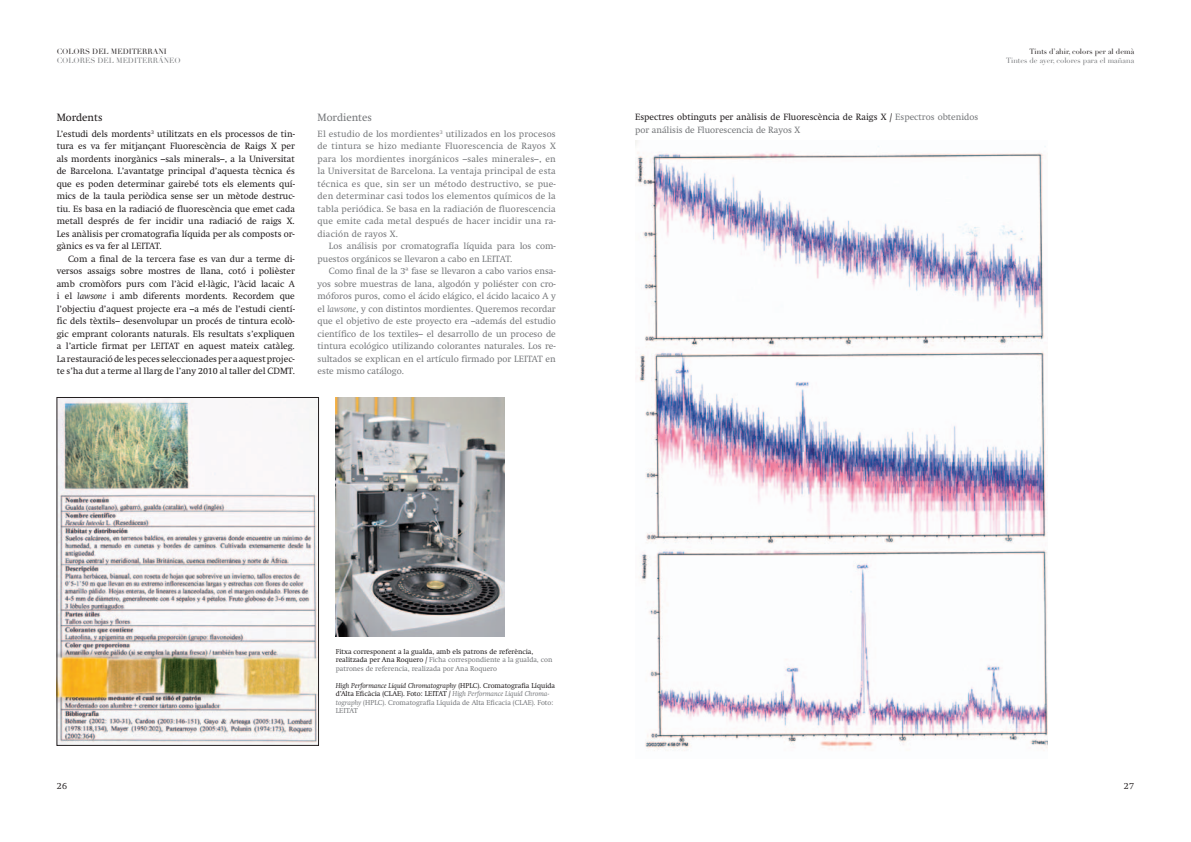
<style>
.page{position:relative;width:1191px;height:842px;background:#fff}
.page>*{position:absolute;margin:0;border:0;box-sizing:border-box;transform-origin:0 0}
.t1{font:10.5px "Swift";color:#76787b}
.t2{font:10.5px "Swift";color:#231f20}
.t3{font:9px/12.5px "Swift";color:#231f20}
.t4{font:9px "Swift";color:#76787b}
.t5{font:9px "Swift";letter-spacing:.02em;color:#76787b}
.t6{font:300 9px "Swift";color:#231f20}
.t7{font:7.5px/9.5px "Didot LT Std";color:#76787b;text-align:right}
.t8{font:7.5px "Didot LT Std";color:#231f20}
.t9{font:7px/8.5px "Swift";color:#231f20}
.s1{font-style:italic}
.s2{color:#76787b}
.s3{color:#231f20}
.s4{font-style:italic;color:#76787b}
</style>
<div class="page">
<img style="left:635px;top:140px;width:412px;height:610px">
<img style="left:336px;top:397px;width:168px;height:240px">
<img style="left:59px;top:399px;width:258px;height:345px">
<div style="left:57px;top:397px;width:262px;height:349px;border:1px solid #231f20"></div>
<p class="t8" style="left:57px;top:47px;width:7px">COLORS</p>
<p class="t8" style="left:92px;top:47px;width:7px">DEL</p>
<p class="t8" style="left:111px;top:47px;width:7px">MEDI</p>
<p class="t8" style="left:132px;top:47px;width:12px">TERRANI</p>
<p class="t7" style="left:57px;top:56px;width:7px">COLORES</p>
<p class="t7" style="left:98px;top:56px;width:7px">DEL</p>
<p class="t7" style="left:116px;top:56px;width:7px">MEDI</p>
<p class="t7" style="left:137px;top:56px;width:12px">TERR</p>
<p class="t7" style="left:158px;top:56px;width:12px">ÁNEO</p>
<p class="t2" style="left:57px;top:112px;width:47px">Mordents</p>
<p class="t3" style="left:57px;top:128px;width:240px">L’estudi dels mordents<sup>3</sup> utilitzats en els processos de tin-</p>
<p class="t3" style="left:57px;top:140px;width:240px">tura es va fer mitjançant Fluorescència de Raigs X per</p>
<p class="t3" style="left:57px;top:153px;width:240px">als mordents inorgànics –sals minerals–, a la Universitat</p>
<p class="t3" style="left:57px;top:165px;width:240px">de Barcelona. L’avantatge principal d’aquesta tècnica és</p>
<p class="t3" style="left:57px;top:178px;width:240px">que es poden determinar gairebé tots els elements quí-</p>
<p class="t3" style="left:57px;top:190px;width:240px">mics de la taula periòdica sense ser un mètode destruc-</p>
<p class="t3" style="left:57px;top:203px;width:240px">tiu. Es basa en la radiació de fluorescència que emet cada</p>
<p class="t3" style="left:57px;top:215px;width:240px">metall després de fer incidir una radiació de raigs X.</p>
<p class="t3" style="left:57px;top:228px;width:240px">Les anàlisis per cromatografia líquida per als composts or-</p>
<p class="t3" style="left:57px;top:240px;width:107px">gànics es va fer al LEITAT.</p>
<p class="t3" style="left:68px;top:253px;width:228px">Com a final de la tercera fase es van dur a terme di-</p>
<p class="t3" style="left:57px;top:265px;width:240px">versos assaigs sobre mostres de llana, cotó i polièster</p>
<p class="t3" style="left:57px;top:278px;width:240px">amb cromòfors purs com l’àcid el·làgic, l’àcid lacaic A</p>
<p class="t3" style="left:57px;top:290px;width:240px">i el <span class="s1">lawsone</span> i amb diferents mordents. Recordem que</p>
<p class="t3" style="left:57px;top:303px;width:240px">l’objectiu d’aquest projecte era –a més de l’estudi cientí-</p>
<p class="t3" style="left:57px;top:315px;width:240px">fic dels tèxtils– desenvolupar un procés de tintura ecolò-</p>
<p class="t3" style="left:57px;top:328px;width:240px">gic emprant colorants naturals. Els resultats s’expliquen</p>
<p class="t3" style="left:57px;top:340px;width:240px">a l’article firmat per LEITAT en aquest mateix catàleg.</p>
<p class="t3" style="left:57px;top:353px;width:240px">La restauració de les peces seleccionades per a aquest projec-</p>
<p class="t3" style="left:57px;top:365px;width:240px">te s’ha dut a terme al llarg de l’any 2010 al taller del CDMT.</p>
<p class="t1" style="left:317px;top:112px;width:56px">Mordientes</p>
<p class="t5" style="left:317px;top:129px;width:240px">El estudio de los mordientes<sup>3</sup> utilizados en los procesos</p>
<p class="t5" style="left:317px;top:141px;width:240px">de tintura se hizo mediante Fluorescencia de Rayos X</p>
<p class="t5" style="left:317px;top:154px;width:240px">para los mordientes inorgánicos –sales minerales–, en</p>
<p class="t5" style="left:317px;top:166px;width:240px">la Universitat de Barcelona. La ventaja principal de esta</p>
<p class="t5" style="left:317px;top:179px;width:240px">técnica es que, sin ser un método destructivo, se pue-</p>
<p class="t5" style="left:317px;top:191px;width:240px">den determinar casi todos los elementos químicos de la</p>
<p class="t5" style="left:317px;top:204px;width:240px">tabla periódica. Se basa en la radiación de fluorescencia</p>
<p class="t5" style="left:317px;top:216px;width:240px">que emite cada metal después de hacer incidir una ra-</p>
<p class="t5" style="left:317px;top:229px;width:82px">diación de rayos X.</p>
<p class="t4" style="left:329px;top:241px;width:228px">Los análisis por cromatografía líquida para los com-</p>
<p class="t4" style="left:317px;top:254px;width:196px">puestos orgánicos se llevaron a cabo en LEITAT.</p>
<p class="t4" style="left:329px;top:266px;width:228px">Como final de la 3ª fase se llevaron a cabo varios ensa-</p>
<p class="t4" style="left:317px;top:279px;width:240px">yos sobre muestras de lana, algodón y poliéster con cro-</p>
<p class="t4" style="left:317px;top:291px;width:240px">móforos puros, como el ácido elágico, el ácido lacaico A y</p>
<p class="t4" style="left:317px;top:304px;width:240px">el <span class="s1">lawsone</span>, y con distintos mordientes. Queremos recordar</p>
<p class="t4" style="left:317px;top:316px;width:240px">que el objetivo de este proyecto era –además del estudio</p>
<p class="t4" style="left:317px;top:329px;width:240px">científico de los textiles– el desarrollo de un proceso de</p>
<p class="t4" style="left:317px;top:341px;width:240px">tintura ecológico utilizando colorantes naturales. Los re-</p>
<p class="t4" style="left:317px;top:354px;width:240px">sultados se explican en el artículo firmado por LEITAT en</p>
<p class="t4" style="left:317px;top:366px;width:88px">este mismo catálogo.</p>
<p class="t3" style="left:635px;top:111px;width:344px">Espectres obtinguts per anàlisis de Fluorescència de Raigs X / <span class="s2">Espectros obtenidos por análisis de Fluorescencia de Rayos X</span></p>
<p class="t7" style="left:1006px;top:46px;width:130px"><span class="s3">Tints d’ahir, colors per al demà<br></span>Tintes de ayer, colores para el mañana</p>
<p class="t6" style="left:57px;top:781px;width:12px">26</p>
<p class="t9" style="left:336px;top:647px;width:218px">Fitxa corresponent a la gualda, amb els patrons de referència, realitzada per Ana Roquero / <span class="s2">Ficha correspondiente a la gualda, con patrones de referencia, realizada por Ana Roquero</span></p>
<p class="t9" style="left:336px;top:681px;width:221px"><span class="s1">High Performance Liquid Chromatography</span> (HPLC). Cromatografia Líquida d’Alta Eficàcia (CLAE). Foto: LEITAT / <span class="s4">High Performance Liquid Chroma&shy;tography</span> <span class="s2">(HPLC). Cromatografía Líquida de Alta Eficacia (CLAE). Foto:<br>LEITAT</span></p>
<p class="t6" style="left:1123px;top:781px;width:12px">27</p>
</div>
